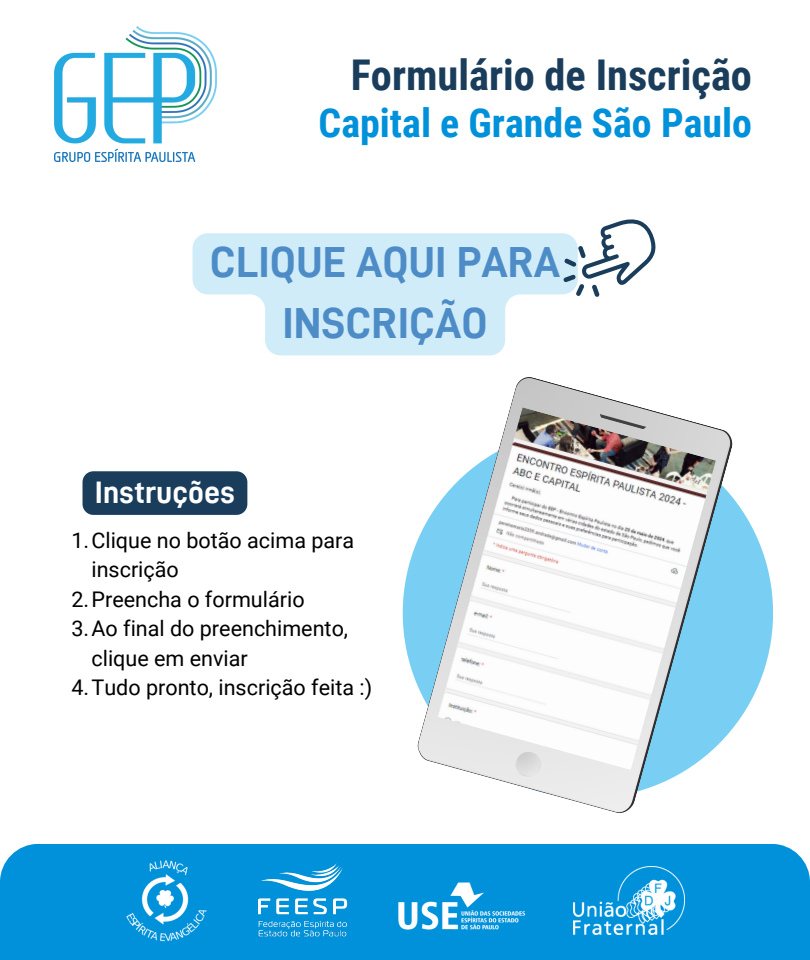
<style>
.page{position:relative;width:810px;height:960px;background:#fff}
.page>*{position:absolute;margin:0;border:0;box-sizing:border-box;transform-origin:0 0}
.t1{font:43.6px/61px "D DIN Bold";color:#4d8cc6;text-align:center}
.t2{font:700 42.4px "Roboto Condensed";color:#1a3d5c}
.t3{font:700 39.9px "Roboto Condensed";color:#0091db}
.t4{font:31.2px "D DIN Bold";color:#fff}
.t5{font:21.6px/29.4px "Roboto";color:#000}
</style>
<div class="page">
<img style="left:55px;top:27px;width:162px;height:135px">
<div style="left:403px;top:428px;width:370px;height:370px;background:#78cff3;border-radius:50%"></div>
<svg style="left:418px;top:377px;width:314px;height:436px"></svg>
<svg style="left:515px;top:770px;width:28px;height:8px"></svg>
<img style="left:438px;top:407px;width:278px;height:363px">
<div style="left:83px;top:471px;width:164px;height:44px;background:#1a3d5c;border-radius:11px"></div>
<div style="left:0;top:844px;width:810px;height:116px;background:#0091db"></div>
<img style="left:573px;top:867px;width:111px;height:67px">
<img style="left:126px;top:860px;width:83px;height:81px">
<img style="left:253px;top:861px;width:97px;height:80px">
<img style="left:395px;top:880px;width:134px;height:54px">
<svg style="left:193px;top:233px;width:370px;height:122px;fill:#d0ecf9"></svg>
<svg style="left:563px;top:219px;width:93px;height:78px"></svg>
<p class="t2" style="left:351px;top:50px;width:403px">Formulário de Inscrição</p>
<p class="t3" style="left:319px;top:100px;width:435px">Capital e Grande São Paulo</p>
<p class="t1" style="left:210px;top:233px;width:352px">CLIQUE AQUI PARA<br>INSCRIÇÃO</p>
<h2 class="t4" style="left:95px;top:477px;width:141px">Instruções</h2>
<p class="t5" style="left:91px;top:526px;width:264px;text-indent:-20px">1.Clique no botão acima para inscrição</p>
<h1 class="t5" style="left:72px;top:585px;width:235px">2.Preencha o formulário</h1>
<h3 class="t5" style="left:91px;top:614px;width:258px;text-indent:-20px">3.Ao final do preenchimento, clique em enviar</h3>
<p class="t5" style="left:72px;top:673px;width:302px">4.Tudo pronto, inscrição feita :)</p>
</div>
